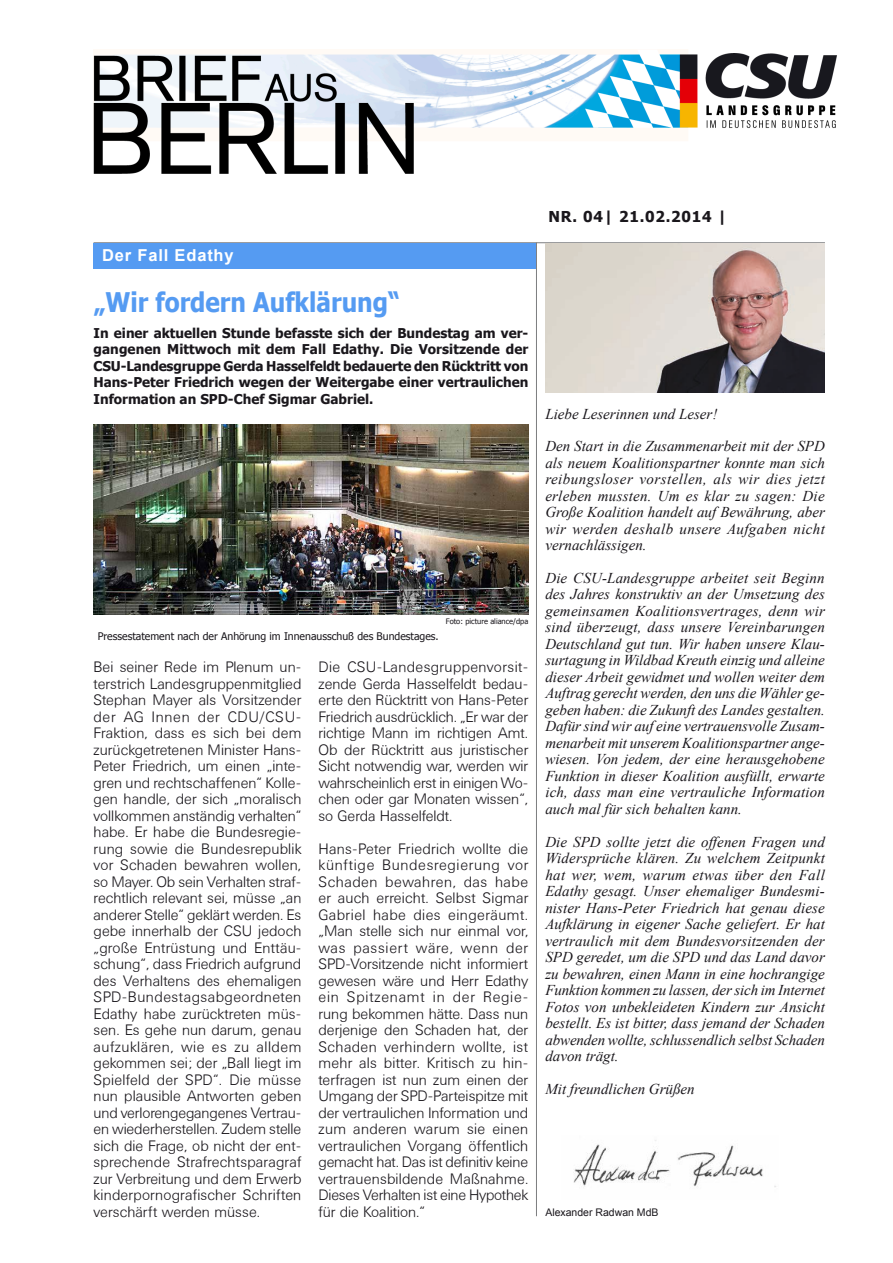
<style>
.page{position:relative;width:893px;height:1263px;background:#fff}
.page>*{position:absolute;margin:0;border:0;box-sizing:border-box;transform-origin:0 0}
._01_BaB_Überschrift{font:700 27px "Tahoma";color:#559bf2;scale:.9 1}
._01_BaB_Überschrift-2{font:700 16.5px "Arial";letter-spacing:.05em;color:#fff}
._04_BaB_Fließtext{font:300 15px/16.5px "Univers BSK";letter-spacing:-.005em;color:#1a171c;text-align:justify}
._06_BaB_1__Seite{font:italic 15px/16.5px "Times New Roman";color:#1a171c;text-align:justify}
._05_BaB_Datum{font:700 15px "Tahoma";letter-spacing:.05em;color:#1a171c}
._03_BaB_Teaser{font:700 13.5px/16.5px "Tahoma";color:#1a171c;text-align:justify}
._13_BaB_Bilduntersch{font:10.5px "Tahoma";color:#1a171c}
._07_BaB_Name_MdB{font:10.5px "Arial";color:#1a171c}
._13_BaB_Rechtevermer{font:7.5px "Tahoma";color:#1a171c}
</style>
<div class="page">
<hr style="left:94px;top:242px;width:731px;height:1px;background:#7c7d7f">
<hr style="left:536px;top:242px;width:1px;height:974px;background:#7c7d7f">
<div style="left:94px;top:243px;width:442px;height:25px;background:#559bf2"></div>
<img style="left:94px;top:425px;width:435px;height:190px">
<img style="left:94px;top:53px;width:743px;height:120px">
<img style="left:573px;top:1140px;width:203px;height:47px">
<img style="left:545px;top:243px;width:280px;height:149px">
<p class="_01_BaB_Überschrift-2" style="left:102px;top:244px;width:133px">Der Fall Edathy</p>
<p class="_01_BaB_Überschrift" style="left:94px;top:284px;width:342px">„Wir fordern Aufklärung“</p>
<p class="_03_BaB_Teaser" style="left:94px;top:323px;width:436px">In einer aktuellen Stunde befasste sich der Bundestag am ver&shy;gangenen Mittwoch mit dem Fall Edathy. Die Vorsitzende der CSU-Landesgruppe Gerda Hasselfeldt bedauerte den Rücktritt von Hans-Peter Friedrich wegen der Weitergabe einer vertraulichen Information an SPD-Chef Sigmar Gabriel.</p>
<p class="_13_BaB_Bilduntersch" style="left:98px;top:629px;width:342px">Pressestatement nach der Anhörung im Innenausschuß des Bundestages.</p>
<p class="_13_BaB_Rechtevermer" style="left:446px;top:616px;width:84px">Foto: picture aliance/dpa</p>
<p class="_04_BaB_Fließtext" style="left:94px;top:659px;width:210px">Bei seiner Rede im Plenum un&shy;terstrich Landesgruppenmitglied Stephan Mayer als Vorsitzender der AG Innen der CDU/CSU-Fraktion, dass es sich bei dem zurückgetretenen Minister Hans-Peter Friedrich, um einen „inte&shy;gren und rechtschaffenen“ Kolle&shy;gen handle, der sich „moralisch vollkommen anständig verhalten“ habe. Er habe die Bundesregie&shy;rung sowie die Bundesrepublik vor Schaden bewahren wollen, so Mayer. Ob sein Verhalten straf&shy;rechtlich relevant sei, müsse „an anderer Stelle“ geklärt werden. Es gebe innerhalb der CSU jedoch „große Entrüstung und Enttäu&shy;schung“, dass Friedrich aufgrund des Verhaltens des ehemaligen SPD-Bundestagsabgeordneten Edathy habe zurücktreten müs&shy;sen. Es gehe nun darum, genau aufzuklären, wie es zu alldem gekommen sei; der „Ball liegt im Spielfeld der SPD“. Die müsse nun plausible Antworten geben und verlorengegangenes Vertrau&shy;en wiederherstellen. Zudem stelle sich die Frage, ob nicht der ent&shy;sprechende Strafrechtsparagraf zur Verbreitung und dem Erwerb kinderpornografischer Schriften verschärft werden müsse.</p>
<p class="_04_BaB_Fließtext" style="left:318px;top:659px;width:211px">Die CSU-Landesgruppenvorsit&shy;zende Gerda Hasselfeldt bedau&shy;erte den Rücktritt von Hans-Peter Friedrich ausdrücklich. „Er war der richtige Mann im richtigen Amt.<br>Ob der Rücktritt aus juristischer Sicht notwendig war, werden wir wahrscheinlich erst in einigen Wo&shy;chen oder gar Monaten wissen“, so Gerda Hasselfeldt.</p>
<p class="_04_BaB_Fließtext" style="left:318px;top:840px;width:211px">Hans-Peter Friedrich wollte die künftige Bundesregierung vor Schaden bewahren, das habe er auch erreicht. Selbst Sigmar Gabriel habe dies eingeräumt. „Man stelle sich nur einmal vor, was passiert wäre, wenn der SPD-Vorsitzende nicht informiert gewesen wäre und Herr Edathy ein Spitzenamt in der Regie&shy;rung bekommen hätte. Dass nun derjenige den Schaden hat, der Schaden verhindern wollte, ist mehr als bitter. Kritisch zu hin&shy;terfragen ist nun zum einen der Umgang der SPD-Parteispitze mit der vertraulichen Information und zum anderen warum sie einen vertraulichen Vorgang öffentlich gemacht hat. Das ist definitiv keine vertrauensbildende Maßnahme.<br>Dieses Verhalten ist eine Hypothek für die Koalition.“</p>
<p class="_05_BaB_Datum" style="left:549px;top:206px;width:180px">NR. 04| 21.02.2014 |</p>
<p class="_06_BaB_1__Seite" style="left:545px;top:405px;width:174px">Liebe Leserinnen und Leser!</p>
<p class="_06_BaB_1__Seite" style="left:545px;top:438px;width:281px">Den Start in die Zusammenarbeit mit der SPD als neuem Koalitionspartner konnte man sich reibungsloser vorstellen, als wir dies jetzt erleben mussten. Um es klar zu sagen: Die Große Koalition handelt auf Bewährung, aber wir werden deshalb unsere Aufgaben nicht vernachlässigen.</p>
<p class="_06_BaB_1__Seite" style="left:545px;top:569px;width:281px">Die CSU-Landesgruppe arbeitet seit Beginn des Jahres konstruktiv an der Umsetzung des gemeinsamen Koalitionsvertrages, denn wir sind überzeugt, dass unsere Vereinbarungen Deutschland gut tun. Wir haben unsere Klau&shy;surtagung in Wildbad Kreuth einzig und alleine dieser Arbeit gewidmet und wollen weiter dem Auftrag gerecht werden, den uns die Wähler ge&shy;geben haben: die Zukunft des Landes gestalten.<br>Dafür sind wir auf eine vertrauensvolle Zusam&shy;menarbeit mit unserem Koalitionspartner ange&shy;wiesen. Von jedem, der eine herausgehobene Funktion in dieser Koalition ausfüllt, erwarte ich, dass man eine vertrauliche Information auch mal für sich behalten kann.</p>
<p class="_06_BaB_1__Seite" style="left:545px;top:833px;width:281px">Die SPD sollte jetzt die offenen Fragen und Widersprüche klären. Zu welchem Zeitpunkt hat wer, wem, warum etwas über den Fall Edathy gesagt. Unser ehemaliger Bundesmi&shy;nister Hans-Peter Friedrich hat genau diese Aufklärung in eigener Sache geliefert. Er hat vertraulich mit dem Bundesvorsitzenden der SPD geredet, um die SPD und das Land davor zu bewahren, einen Mann in eine hochrangige Funktion kommen zu lassen, der sich im Internet Fotos von unbekleideten Kindern zur Ansicht bestellt. Es ist bitter, dass jemand der Schaden abwenden wollte, schlussendlich selbst Schaden davon trägt.</p>
<p class="_06_BaB_1__Seite" style="left:545px;top:1080px;width:151px">Mit freundlichen Grüßen</p>
<p class="_07_BaB_Name_MdB" style="left:545px;top:1205px;width:115px">Alexander Radwan MdB</p>
</div>
